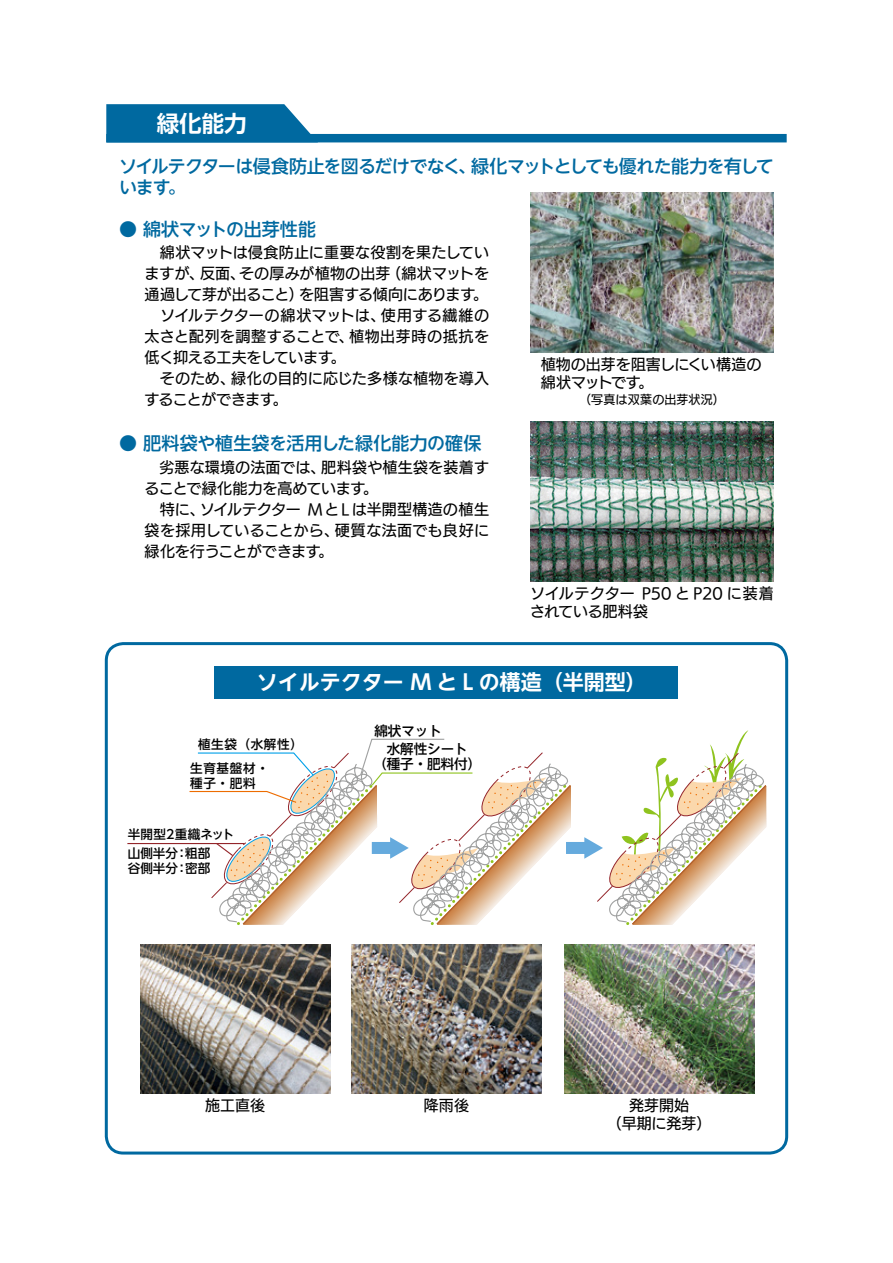
<style>
.page{position:relative;width:893px;height:1263px;background:#fff}
.page>*{position:absolute;margin:0;border:0;box-sizing:border-box;transform-origin:0 0}
.t1{font:700 22.5px "UD Shin Go NT Pro De";color:#fff}
.t2{font:700 21px "UD Shin Go NT Pro De";color:#fff}
.t3{font:500 18px/21px "UD Shin Go NT Pro";letter-spacing:-.035em;color:#0069a0}
.t4{font:500 18px "UD Shin Go NT Pro";letter-spacing:-.005em;color:#0069a0}
.t5{font:500 18px "UD Shin Go NT Pro";letter-spacing:-.015em;color:#0069a0}
.t6{font:15px/21px "UD Kakugo Large Pr 6 N M";color:#000}
.t7{font:500 13.5px/15px "UD Shin Go NT Pro";color:#000;text-align:center}
.t8{font:500 12.6px/18.1px "UD Shin Go NT Pro";color:#000}
.t9{font:500 12.6px "UD Shin Go NT Pro";letter-spacing:.02em;color:#000}
.t10{font:500 12.6px/15px "UD Shin Go NT Pro";letter-spacing:.06em;color:#000}
.t11{font:12px "UD Kakugo Large Pr 6 N M";letter-spacing:.015em;color:#000}
</style>
<div class="page">
<div style="left:105px;top:642px;width:683px;height:512px;border:3px solid #0069a0;border-radius:17px"></div>
<img style="left:140px;top:945px;width:190px;height:148px">
<img style="left:351px;top:945px;width:190px;height:148px">
<img style="left:564px;top:945px;width:190px;height:148px">
<div style="left:566px;top:842px;width:21px;height:12px;background:#65aadd"></div>
<svg style="left:584px;top:730px;width:183px;height:195px"></svg>
<hr style="left:127px;top:843px;width:117px;height:1px;background:#94252a">
<svg style="left:188px;top:738px;width:383px;height:187px"></svg>
<div style="left:106px;top:134px;width:681px;height:8px;background:#0069a0"></div>
<svg style="left:106px;top:104px;width:212px;height:38px"></svg>
<img style="left:530px;top:193px;width:244px;height:160px">
<img style="left:530px;top:421px;width:244px;height:160px">
<div style="left:215px;top:666px;width:463px;height:32px;background:#0069a0"></div>
<h1 class="t1" style="left:157px;top:105px;width:91px">緑化能力</h1>
<p class="t3" style="left:119px;top:155px;width:656px">ソイルテクターは侵食防止を図るだけでなく、緑化マットとしても優れた能力を有しています。</p>
<p class="t5" style="left:119px;top:214px;width:198px">● 綿状マットの出芽性能</p>
<p class="t6" style="left:145px;top:243px;width:346px">　綿状マットは侵食防止に重要な役割を果たしていますが、反面、その厚みが植物の出芽（綿状マットを通過して芽が出ること）を阻害する傾向にあります。　ソイルテクターの綿状マットは、使用する繊維の太さと配列を調整することで、植物出芽時の抵抗を低く抑える工夫をしています。<br>　そのため、緑化の目的に応じた多様な植物を導入することができます。</p>
<p class="t4" style="left:119px;top:429px;width:364px">● 肥料袋や植生袋を活用した緑化能力の確保</p>
<p class="t6" style="left:145px;top:457px;width:346px">　劣悪な環境の法面では、肥料袋や植生袋を装着することで緑化能力を高めています。<br>　特に、ソイルテクター MとLは半開型構造の植生袋を採用していることから、硬質な法面でも良好に緑化を行うことができます。</p>
<p class="t6" style="left:541px;top:356px;width:222px;line-height:18px">植物の出芽を阻害しにくい構造の綿状マットです。</p>
<p class="t11" style="left:579px;top:393px;width:147px">（写真は双葉の出芽状況）</p>
<p class="t6" style="left:530px;top:585px;width:245px;line-height:18px">ソイルテクター P50 と P20 に装着されている肥料袋</p>
<h2 class="t2" style="left:257px;top:665px;width:392px">ソイルテクター M と L の構造（半開型）</h2>
<p class="t7" style="left:374px;top:723px;width:69px">綿状マット</p>
<p class="t9" style="left:198px;top:734px;width:106px">植生袋（水解性）</p>
<p class="t7" style="left:373px;top:741px;width:109px">水解性シート<br>（種子・肥料付）</p>
<p class="t10" style="left:190px;top:760px;width:81px">生育基盤材・種子・肥料</p>
<p class="t8" style="left:128px;top:825px;width:108px">半開型2重織ネット山側半分：粗部</p>
<p class="t9" style="left:128px;top:857px;width:84px">谷側半分：密部</p>
<p class="t6" style="left:205px;top:1095px;width:61px">施工直後</p>
<p class="t6" style="left:424px;top:1095px;width:46px">降雨後</p>
<p class="t6" style="left:607px;top:1097px;width:106px;line-height:18px;text-align:center">発芽開始<br>（早期に発芽）</p>
</div>
